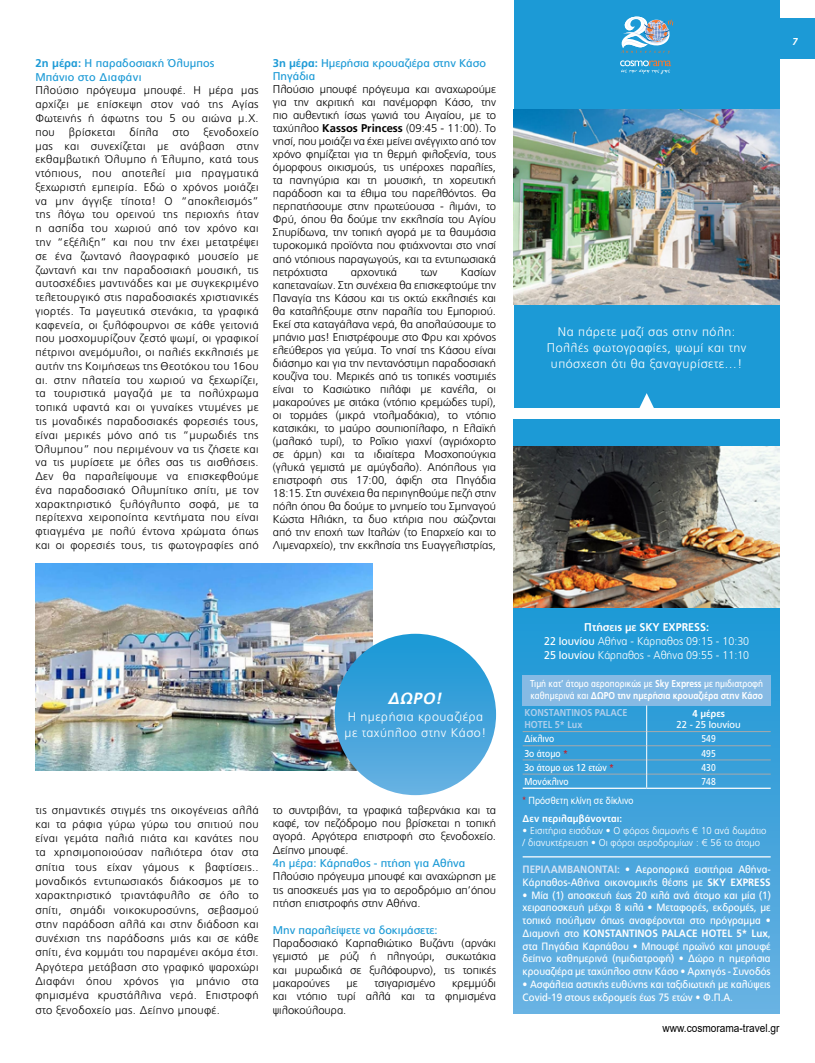
<style>
.page{position:relative;width:815px;height:1063px;background:#fff}
.page>*{position:absolute;margin:0;border:0;box-sizing:border-box;transform-origin:0 0}
.t1{font:italic 700 16.25px "PF Catalog";color:#fff}
.t2{font:300 12.5px/16.2px "PF Catalog";letter-spacing:.04em;color:#fff}
.t3{font:300 11.25px/13px "PF Catalog";color:#000;text-align:justify}
.t4{font:11.25px/13.8px "PF Catalog";color:#1c9ad6}
.t5{font:300 11.25px/13.8px "PF Catalog";color:#fff;text-align:center;scale:.95 1}
.t6{font:11.25px "Arial";color:#000;scale:.9 1}
.t7{font:300 11.25px "PF Catalog";letter-spacing:.03em;color:#000}
.t8{font:10.62px/12.8px "PF Catalog";color:#fff;scale:.93 1}
.t9{font:10px/12px "PF Catalog";color:#fff;scale:.85 1}
.t10{font:300 10px/12px "PF Catalog";letter-spacing:.01em;color:#fff;scale:.95 1}
.t11{font:10px "PF Catalog";color:#fff;scale:.88 1}
.t12{font:700 10px/12px "PF Catalog";color:#adceec;scale:.9 1}
.t13{font:700 10px "PF Catalog";letter-spacing:.01em;color:#fff;scale:.95 1}
.t14{font:10px "Arial";color:#fff;scale:.9 1}
.t15{font:10px "PF Catalog";color:#fff;scale:.95 1}
.t16{font:italic 700 10px "PF Catalog";color:#fff}
.s1{font-weight:700}
.s2{font-weight:400}
.s3{color:#ce171e}
.s4{font-weight:700;color:#d4e3f5}
</style>
<div class="page">
<div style="left:780px;top:18px;width:35px;height:40px;background:#1c9ad6"></div>
<svg style="left:514px;top:419px;width:266px;height:594px;background:#41a3db"></svg>
<div style="left:514px;top:0;width:266px;height:407px;background:#1c9ad6"></div>
<svg style="left:639px;top:393px;width:15px;height:15px"></svg>
<svg style="left:621px;top:16px;width:52px;height:38px"></svg>
<svg style="left:620px;top:60px;width:51px;height:14px"></svg>
<hr style="left:523px;top:856px;width:248px;height:1px;background:#fff">
<div style="left:523px;top:675px;width:248px;height:31px;background:#86bae4"></div>
<hr style="left:523px;top:731px;width:123px;height:1px;background:#a7a9ac">
<hr style="left:647px;top:731px;width:124px;height:1px;background:#a7a9ac">
<hr style="left:523px;top:745px;width:123px;height:1px;background:#a7a9ac">
<hr style="left:647px;top:745px;width:124px;height:1px;background:#a7a9ac">
<hr style="left:523px;top:760px;width:123px;height:1px;background:#a7a9ac">
<hr style="left:647px;top:760px;width:124px;height:1px;background:#a7a9ac">
<hr style="left:523px;top:774px;width:123px;height:1px;background:#a7a9ac">
<hr style="left:647px;top:774px;width:124px;height:1px;background:#a7a9ac">
<hr style="left:523px;top:788px;width:124px;height:1px;background:#fff">
<hr style="left:647px;top:788px;width:124px;height:1px;background:#fff">
<svg style="left:646px;top:706px;width:1px;height:82px"></svg>
<img style="left:35px;top:564px;width:337px;height:206px">
<div style="left:335px;top:634px;width:161px;height:161px;background:linear-gradient(to bottom,#1796d4,#67b0e2);border-radius:81px"></div>
<img style="left:514px;top:446px;width:266px;height:162px">
<img style="left:514px;top:109px;width:266px;height:195px">
<p class="t4" style="left:35px;top:56px;width:181px"><span class="s1">2η μέρα:</span> Η παραδοσιακή Όλυμπος<br>Μπάνιο στο Διαφάνι</p>
<p class="t3" style="left:35px;top:84px;width:225px;line-height:13.8px">Πλούσιο πρόγευμα μπουφέ. Η μέρα μας αρχίζει με επίσκεψη στον ναό της Αγίας Φωτεινής ή άφωτης του 5 ου αιώνα μ.Χ. που</p>
<p class="t7" style="left:69px;top:126px;width:48px">βρίσκεται</p>
<p class="t3" style="left:130px;top:126px;width:30px">δίπλα</p>
<p class="t3" style="left:173px;top:126px;width:18px">στο</p>
<p class="t3" style="left:35px;top:125px;width:225px;line-height:13.8px;text-indent:168px">ξενοδοχείο μας και συνεχίζεται με ανάβαση στην εκθαμβωτική Όλυμπο ή Έλυμπο, κατά τους ντόπιους, που αποτελεί μια πραγματικά ξεχωριστή εμπειρία. Εδώ ο χρόνος μοιάζει να μην άγγιξε τίποτα! Ο “αποκλεισμός” της λόγω του ορεινού της περιοχής ήταν η ασπίδα του χωριού από τον χρόνο και την “εξέλιξη” και που την έχει μετατρέψει σε ένα ζωντανό λαογραφικό μουσείο με ζωντανή και την παραδοσιακή μουσική, τις αυτοσχέδιες μαντινάδες και με συγκεκριμένο τελετουργικό στις παραδοσιακές χριστιανικές γιορτές. Τα μαγευτικά στενάκια, τα γραφικά καφενεία, οι ξυλόφουρνοι σε κάθε γειτονιά που μοσχομυρίζουν ζεστό ψωμί, οι γραφικοί πέτρινοι ανεμόμυλοι, οι παλιές εκκλησιές με αυτήν της Κοιμήσεως της Θεοτόκου του 16ου αι. στην πλατεία του χωριού να ξεχωρίζει, τα τουριστικά μαγαζιά με τα πολύχρωμα τοπικά υφαντά και οι γυναίκες ντυμένες με τις μοναδικές παραδοσιακές φορεσιές τους, είναι μερικές μόνο από τις “μυρωδιές της Όλυμπου” που περιμένουν να τις ζήσετε και να τις μυρίσετε με όλες σας τις αισθήσεις.<br>Δεν θα παραλείψουμε να επισκεφθούμε ένα παραδοσιακό Ολυμπίτικο σπίτι, με τον χαρακτηριστικό ξυλόγλυπτο σοφά, με τα περίτεχνα χειροποίητα κεντήματα που είναι φτιαγμένα με πολύ έντονα χρώματα όπως και οι φορεσιές τους, τις φωτογραφίες από</p>
<p class="t4" style="left:273px;top:57px;width:215px;line-height:13px"><span class="s1">3η μέρα:</span> Ημερήσια κρουαζιέρα στην Κάσο<br>Πηγάδια</p>
<p class="t3" style="left:273px;top:83px;width:225px">Πλούσιο μπουφέ πρόγευμα και αναχωρούμε για την ακριτική και πανέμορφη Κάσο, την πιο αυθεντική ίσως γωνιά του Αιγαίου, με το ταχύπλοο <span class="s1">Kassos Princess</span> (09:45 - 11:00). Το νησί, που μοιάζει να έχει μείνει ανέγγιχτο από τον χρόνο φημίζεται για τη θερμή φιλοξενία, τους όμορφους οικισμούς, τις υπέροχες παραλίες, τα πανηγύρια και τη μουσική, τη χορευτική παράδοση και τα έθιμα του παρελθόντος. Θα περπατήσουμε στην πρωτεύουσα - λιμάνι, το Φρύ, όπου θα δούμε την εκκλησία του Αγίου Σπυρίδωνα, την τοπική αγορά με τα θαυμάσια τυροκομικά προϊόντα που φτιάχνονται στο νησί από ντόπιους παραγωγούς, και τα εντυπωσιακά πετρόχτιστα</p>
<p class="t3" style="left:351px;top:265px;width:48px">αρχοντικά</p>
<p class="t3" style="left:420px;top:265px;width:19px">των</p>
<p class="t3" style="left:273px;top:265px;width:225px;text-indent:188px">Κασίων καπεταναίων. Στη συνέχεια θα επισκεφτούμε την Παναγία της Κάσου και τις οκτώ εκκλησιές και θα καταλήξουμε στην παραλία του Εμποριού.<br>Εκεί στα καταγάλανα νερά, θα απολαύσουμε το μπάνιο μας! Επιστρέφουμε στο Φρυ και χρόνος ελεύθερος για γεύμα. Το νησί της Κάσου είναι διάσημο και για την πεντανόστιμη παραδοσιακή κουζίνα του. Μερικές από τις τοπικές νοστιμιές είναι το Κασιώτικο πιλάφι με κανέλα, οι μακαρούνες με σιτάκα (ντόπιο κρεμώδες τυρί), οι τορμάες (μικρά ντολμαδάκια), το ντόπιο κατσικάκι, το μαύρο σουπιοπίλαφο, η Ελαϊκή (μαλακό τυρί), το Ροΐκιο γιαχνί (αγριόχορτο σε άρμη) και τα ιδιαίτερα Μοσχοπούγκια (γλυκά γεμιστά με αμύγδαλο). Απόπλους για επιστροφή στις 17:00, άφιξη στα Πηγάδια 18:15. Στη συνέχεια θα περιηγηθούμε πεζή στην πόλη όπου θα δούμε το μνημείο του Σμηναγού Κώστα Ηλιάκη, τα δυο κτήρια που σώζονται από την εποχή των Ιταλών (το Επαρχείο και το Λιμεναρχείο), την εκκλησία της Ευαγγελιστρίας,</p>
<p class="t16" style="left:792px;top:36px;width:9px">7</p>
<p class="t2" style="left:547px;top:324px;width:201px;text-align:center">Να πάρετε μαζί σας στην πόλη:<br>Πολλές φωτογραφίες, ψωμί και την υπόσχεση ότι θα ξαναγυρίσετε…!</p>
<h1 class="t1" style="left:388px;top:689px;width:55px">ΔΩΡΟ!</h1>
<p class="t2" style="left:345px;top:708px;width:143px">Η ημερήσια κρουαζιέρα με ταχύπλοο στην Κάσο!</p>
<p class="t3" style="left:35px;top:803px;width:225px;line-height:14.2px">τις σημαντικές στιγμές της οικογένειας αλλά και τα ράφια γύρω γύρω του σπιτιού που είναι γεμάτα παλιά πιάτα και κανάτες που τα χρησιμοποιούσαν παλιότερα όταν στα σπίτια τους είχαν γάμους κ βαφτίσεις.. μοναδικός εντυπωσιακός διάκοσμος με το χαρακτηριστικό τριαντάφυλλο σε όλο το σπίτι, σημάδι νοικοκυροσύνης, σεβασμού στην παράδοση αλλά και στην διάδοση και συνέχιση της παράδοσης μιάς και σε κάθε σπίτι, ένα κομμάτι του παραμένει ακόμα έτσι.<br>Αργότερα μετάβαση στο γραφικό ψαροχώρι Διαφάνι όπου χρόνος για μπάνιο στα φημισμένα κρυστάλλινα νερά. Επιστροφή στο ξενοδοχείο μας. Δείπνο μπουφέ.</p>
<p class="t3" style="left:273px;top:803px;width:225px;line-height:13.4px">το συντριβάνι, τα γραφικά ταβερνάκια και τα καφέ, τον πεζόδρομο που βρίσκεται η τοπική αγορά. Αργότερα επιστροφή στο ξενοδοχείο.<br>Δείπνο μπουφέ.</p>
<p class="t4" style="left:273px;top:856px;width:194px">4η μέρα: Κάρπαθος - πτήση για Αθήνα</p>
<p class="t3" style="left:273px;top:870px;width:225px;line-height:13.4px">Πλούσιο πρόγευμα μπουφέ και αναχώρηση με τις αποσκευές μας για το αεροδρόμιο απ’όπου πτήση επιστροφής στην Αθήνα.</p>
<p class="t4" style="left:273px;top:923px;width:166px">Μην παραλείψετε να δοκιμάσετε:</p>
<p class="t3" style="left:273px;top:937px;width:225px;line-height:13.4px">Παραδοσιακό Καρπαθιώτικο Βυζάντι (αρνάκι γεμιστό με ρύζι ή πληγούρι, συκωτάκια και μυρωδικά σε ξυλόφουρνο), τις τοπικές μακαρούνες</p>
<p class="t3" style="left:273px;top:977px;width:225px;line-height:13.4px;text-indent:179px">κρεμμύδι και ντόπιο τυρί αλλά και τα φημισμένα ψιλοκούλουρα.</p>
<p class="t3" style="left:347px;top:977px;width:13px">με</p>
<p class="t3" style="left:374px;top:977px;width:63px">τσιγαρισμένο</p>
<p class="t5" style="left:544px;top:621px;width:217px"><span class="s1">Πτήσεις με SKY EXPRESS:<br></span><span class="s2">22 Ιουνίου</span> Αθήνα - Κάρπαθος 09:15 - 10:30<br><span class="s2">25 Ιουνίου</span> Κάρπαθος - Αθήνα 09:55 - 11:10</p>
<p class="t9" style="left:530px;top:677px;width:276px">Τιμή κατ’ άτομο αεροπορικώς με <span class="s1">Sky Express</span> με ημιδιατροφή καθημερινά και <span class="s1">ΔΩΡΟ την ημερήσια κρουαζιέρα στην Κάσο</span></p>
<p class="t12" style="left:524px;top:707px;width:116px">KONSTANTINOS PALACE<br>HOTEL 5* Lux</p>
<p class="t13" style="left:692px;top:707px;width:36px">4 μέρες</p>
<p class="t15" style="left:677px;top:719px;width:69px">22 - 25 Ιουνίου</p>
<p class="t11" style="left:524px;top:733px;width:35px">Δίκλινο</p>
<p class="t9" style="left:702px;top:733px;width:18px">549</p>
<p class="t11" style="left:524px;top:747px;width:51px">3ο άτομο <span class="s3">*</span></p>
<p class="t9" style="left:702px;top:747px;width:18px">495</p>
<p class="t11" style="left:524px;top:762px;width:103px">3ο άτομο ως 12 ετών <span class="s3">*</span></p>
<p class="t9" style="left:702px;top:761px;width:18px">430</p>
<p class="t11" style="left:524px;top:776px;width:52px">Μονόκλινο</p>
<p class="t9" style="left:702px;top:776px;width:18px">748</p>
<p class="t13" style="left:523px;top:813px;width:106px">Δεν περιλαμβάνονται:</p>
<p class="t10" style="left:523px;top:825px;width:258px">• Εισιτήρια εισόδων • O φόρος διαμονής € 10 ανά δωμάτιο / διανυκτέρευση • Οι φόροι αεροδρομίων : € 56 το άτομο</p>
<p class="t14" style="left:523px;top:793px;width:125px"><span class="s3">*</span> Πρόσθετη κλίνη σε δίκλινο</p>
<p class="t8" style="left:523px;top:863px;width:268px"><span class="s4">ΠΕΡΙΛΑΜΒΆΝΟΝΤΑΙ:</span> • Αεροπορικά εισιτήρια Αθήνα-<br>Κάρπαθος-Αθήνα οικονομικής θέσης με <span class="s1">SKY EXPRESS</span></p>
<p class="t8" style="left:523px;top:889px;width:268px;text-align:justify">• Μία (1) αποσκευή έως 20 κιλά ανά άτομο και μία (1) χειραποσκευή μέχρι 8 κιλά • Μεταφορές, εκδρομές, με τοπικό πούλμαν όπως αναφέρονται στο πρόγραμμα • Διαμονή στο <span class="s1">KONSTANTINOS PALACE HOTEL 5* Lux</span>, στα Πηγάδια Καρπάθου • Μπουφέ πρωϊνό και μπουφέ δείπνο καθημερινά (ημιδιατροφή) • Δώρο η ημερήσια κρουαζιέρα με ταχύπλοο στην Κάσο • Αρχηγός - Συνοδός</p>
<p class="t8" style="left:523px;top:978px;width:268px">• Ασφάλεια αστικής ευθύνης και ταξιδιωτική με καλύψεις<br>Covid-19 στους εκδρομείς έως 75 ετών • Φ.Π.Α.</p>
<p class="t6" style="left:663px;top:1020px;width:132px">www.cosmorama-travel.gr</p>
</div>
